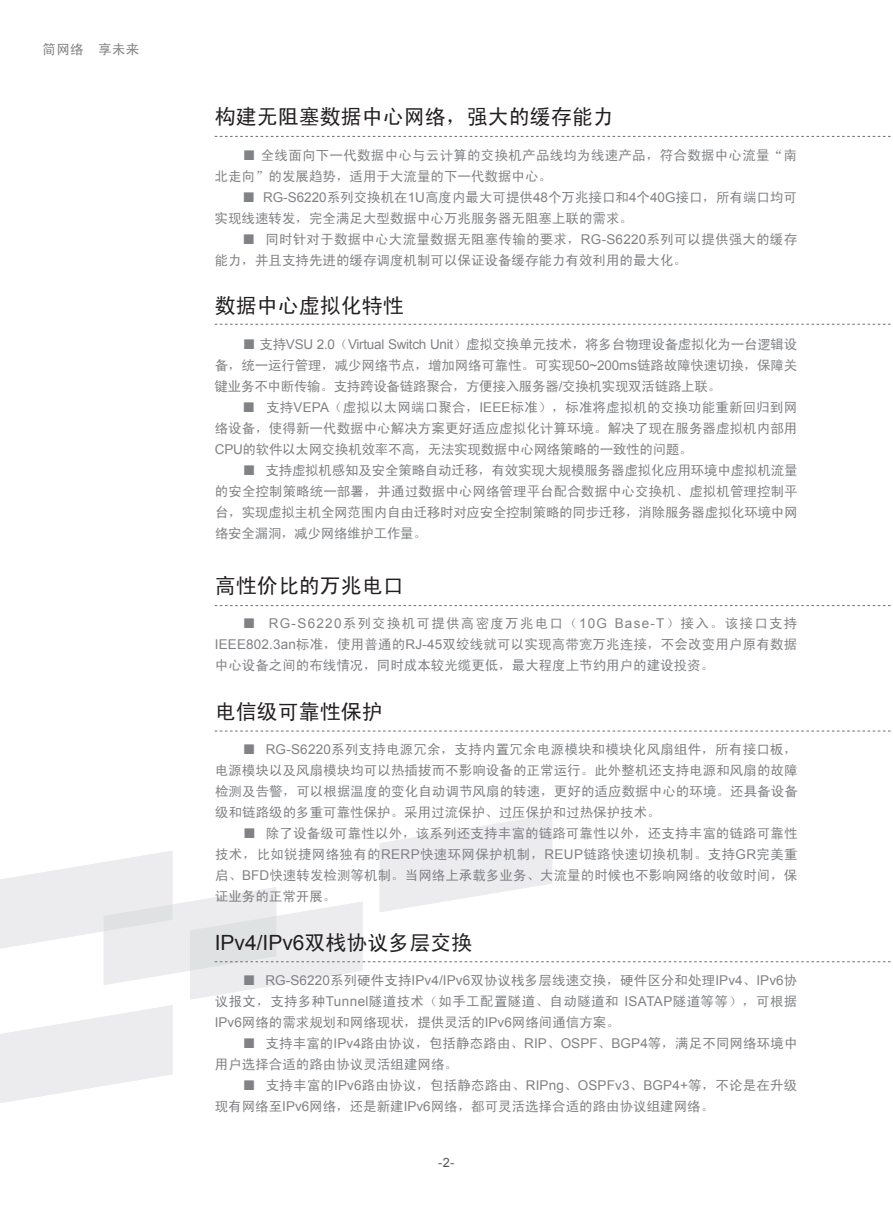
<style>
.page{position:relative;width:893px;height:1212px;background:#fff}
.page>*{position:absolute;margin:0;border:0;box-sizing:border-box;transform-origin:0 0}
.t1{font:21px "Sim Hei";color:#231f20}
.t2{font:21px "Arial";color:#231f20}
.t3{font:13.5px/21px "Sim Hei";color:#808285;text-align:justify}
.t4{font:13.5px/21px "Sim Hei";letter-spacing:.02em;color:#808285}
.t5{font:12.75px "Arial";color:#57585a}
.s1{font-family:"Arial"}
.s2{font-family:"Sim Hei"}
</style>
<div class="page">
<svg style="left:0;top:1005px;width:172px;height:98px"></svg>
<svg style="left:215px;top:605px;width:676px;height:1px"></svg>
<svg style="left:0;top:814px;width:891px;height:185px"></svg>
<svg style="left:215px;top:731px;width:676px;height:1px"></svg>
<svg style="left:215px;top:324px;width:676px;height:1px"></svg>
<svg style="left:215px;top:136px;width:676px;height:1px"></svg>
<p class="t3" style="left:43px;top:39px;width:98px">简网络 享未来</p>
<h1 class="t1" style="left:215px;top:106px;width:400px">构建无阻塞数据中心网络，强大的缓存能力</h1>
<p class="t4" style="left:215px;top:145px;width:584px;text-indent:28px">■ 全线面向下一代数据中心与云计算的交换机产品线均为线速产品，符合数据中心流量“南北走向”的发展趋势，适用于大流量的下一代数据中心。</p>
<p class="t3" style="left:215px;top:187px;width:584px;text-indent:28px">■ <span class="s1">RG-S6220</span>系列交换机在<span class="s1">1U</span>高度内最大可提供<span class="s1">48</span>个万兆接口和<span class="s1">4</span>个<span class="s1">40G</span>接口，所有端口均可实现线速转发，完全满足大型数据中心万兆服务器无阻塞上联的需求。</p>
<p class="t3" style="left:215px;top:229px;width:584px;text-indent:28px">■ 同时针对于数据中心大流量数据无阻塞传输的要求，<span class="s1">RG-S6220</span>系列可以提供强大的缓存能力，并且支持先进的缓存调度机制可以保证设备缓存能力有效利用的最大化。</p>
<h1 class="t1" style="left:215px;top:295px;width:190px">数据中心虚拟化特性</h1>
<p class="t3" style="left:215px;top:334px;width:584px;text-indent:28px">■ 支持<span class="s1">VSU 2.0</span>（<span class="s1">Virtual Switch Unit</span>）虚拟交换单元技术，将多台物理设备虚拟化为一台逻辑设备，统一运行管理，减少网络节点，增加网络可靠性。可实现<span class="s1">50~200ms</span>链路故障快速切换，保障关键业务不中断传输。支持跨设备链路聚合，方便接入服务器<span class="s1">/</span>交换机实现双活链路上联。</p>
<p class="t3" style="left:215px;top:397px;width:584px;text-indent:28px">■ 支持<span class="s1">VEPA</span>（虚拟以太网端口聚合，<span class="s1">IEEE</span>标准），标准将虚拟机的交换功能重新回归到网络设备，使得新一代数据中心解决方案更好适应虚拟化计算环境。解决了现在服务器虚拟机内部用<span class="s1">CPU</span>的软件以太网交换机效率不高，无法实现数据中心网络策略的一致性的问题。</p>
<p class="t3" style="left:215px;top:460px;width:584px;text-indent:28px">■ 支持虚拟机感知及安全策略自动迁移，有效实现大规模服务器虚拟化应用环境中虚拟机流量的安全控制策略统一部署，并通过数据中心网络管理平台配合数据中心交换机、虚拟机管理控制平台，实现虚拟主机全网范围内自由迁移时对应安全控制策略的同步迁移，消除服务器虚拟化环境中网络安全漏洞，减少网络维护工作量。</p>
<h1 class="t1" style="left:215px;top:575px;width:190px">高性价比的万兆电口</h1>
<p class="t3" style="left:215px;top:613px;width:584px;text-indent:28px">■ <span class="s1">RG-S6220</span>系列交换机可提供高密度万兆电口（<span class="s1">10G Base-T</span>）接入。该接口支持<span class="s1">IEEE802.3an</span>标准，使用普通的<span class="s1">RJ-45</span>双绞线就可以实现高带宽万兆连接，不会改变用户原有数据中心设备之间的布线情况，同时成本较光缆更低，最大程度上节约用户的建设投资。</p>
<h1 class="t1" style="left:215px;top:701px;width:169px">电信级可靠性保护</h1>
<p class="t3" style="left:215px;top:739px;width:585px;text-indent:28px">■ <span class="s1">RG-S6220</span>系列支持电源冗余，支持内置冗余电源模块和模块化风扇组件，所有接口板，电源模块以及风扇模块均可以热插拔而不影响设备的正常运行。此外整机还支持电源和风扇的故障检测及告警，可以根据温度的变化自动调节风扇的转速，更好的适应数据中心的环境。还具备设备级和链路级的多重可靠性保护。采用过流保护、过压保护和过热保护技术。</p>
<p class="t3" style="left:215px;top:823px;width:584px;text-indent:28px">■ 除了设备级可靠性以外，该系列还支持丰富的链路可靠性以外，还支持丰富的链路可靠性技术，比如锐捷网络独有的<span class="s1">RERP</span>快速环网保护机制，<span class="s1">REUP</span>链路快速切换机制。支持<span class="s1">GR</span>完美重启、<span class="s1">BFD</span>快速转发检测等机制。当网络上承载多业务、大流量的时候也不影响网络的收敛时间，保证业务的正常开展。</p>
<h1 class="t2" style="left:215px;top:929px;width:259px">IPv4/IPv6<span class="s2">双栈协议多层交换</span></h1>
<p class="t3" style="left:215px;top:970px;width:584px;text-indent:28px">■ <span class="s1">RG-S6220</span>系列硬件支持<span class="s1">IPv4/IPv6</span>双协议栈多层线速交换，硬件区分和处理<span class="s1">IPv4</span>、<span class="s1">IPv6</span>协议报文，支持多种<span class="s1">Tunnel</span>隧道技术（如手工配置隧道、自动隧道和 <span class="s1">ISATAP</span>隧道等等），可根据<span class="s1">IPv6</span>网络的需求规划和网络现状，提供灵活的<span class="s1">IPv6</span>网络间通信方案。</p>
<p class="t3" style="left:215px;top:1033px;width:584px;text-indent:27px">■ 支持丰富的<span class="s1">IPv4</span>路由协议，包括静态路由、<span class="s1">RIP</span>、<span class="s1">OSPF</span>、<span class="s1">BGP4</span>等，满足不同网络环境中用户选择合适的路由协议灵活组建网络。</p>
<p class="t3" style="left:215px;top:1075px;width:584px;text-indent:28px">■ 支持丰富的<span class="s1">IPv6</span>路由协议，包括静态路由、<span class="s1">RIPng</span>、<span class="s1">OSPFv3</span>、<span class="s1">BGP4+</span>等，不论是在升级现有网络至<span class="s1">IPv6</span>网络，还是新建<span class="s1">IPv6</span>网络，都可灵活选择合适的路由协议组建网络。</p>
<p class="t5" style="left:438px;top:1154px;width:18px">-2-</p>
</div>
